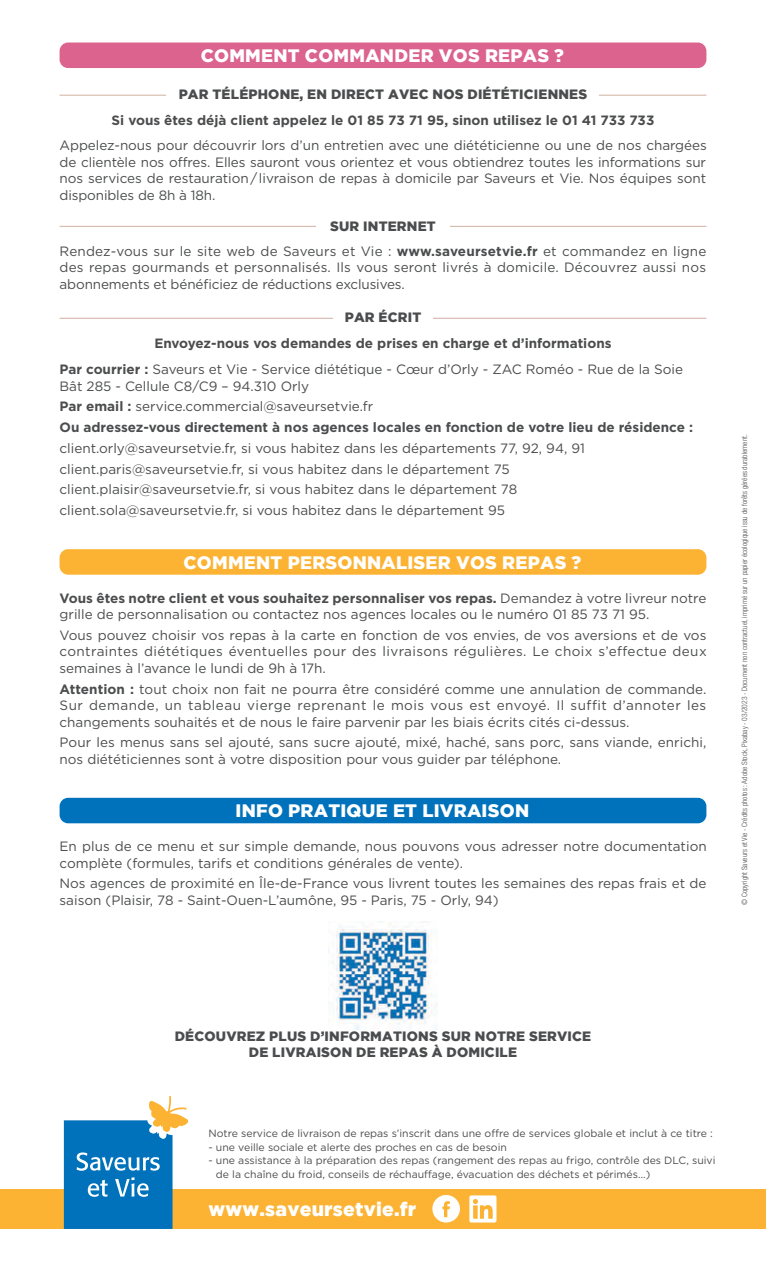
<style>
.page{position:relative;width:766px;height:1263px;background:#fff}
.page>*{position:absolute;margin:0;border:0;box-sizing:border-box;transform-origin:0 0}
.t1{font:900 19.5px "Gotham";letter-spacing:.01em;color:#fff}
.t2{font:900 18px "Gotham";letter-spacing:.015em;color:#fff}
.t3{font:13.5px/16.5px "Gotham";color:#4b4c4d}
.t4{font:700 13.5px "Gotham";color:#4b4c4d}
.t5{font:900 13.5px/16.5px "Gotham";letter-spacing:.015em;color:#4b4c4d;text-align:center}
.t6{font:10.5px/13.5px "Gotham";color:#4b4c4d}
.t7{font:300 condensed 7.5px "Helvetica Neue LT Std";color:#4b4c4d}
.s1{font-weight:700}
</style>
<div class="page">
<div style="left:0;top:1189px;width:765px;height:40px;background:#fcb333"></div>
<svg style="left:64px;top:1096px;width:125px;height:133px"></svg>
<hr style="left:765px;top:1137px;width:1px;height:126px;background:#db638d">
<svg style="left:432px;top:1195px;width:28px;height:27px"></svg>
<svg style="left:469px;top:1195px;width:27px;height:27px"></svg>
<div style="left:60px;top:43px;width:646px;height:25px;background:#db638d;border-radius:9px"></div>
<div style="left:60px;top:798px;width:646px;height:25px;background:#0072bc;border-radius:9px"></div>
<div style="left:60px;top:549px;width:646px;height:26px;background:#fcb333;border-radius:9px"></div>
<hr style="left:60px;top:95px;width:646px;height:1px;background:#d9bdb0">
<hr style="left:60px;top:226px;width:646px;height:1px;background:#d9bdb0">
<hr style="left:60px;top:318px;width:646px;height:1px;background:#d9bdb0">
<div style="left:167px;top:89px;width:432px;height:11px;background:#fff"></div>
<div style="left:316px;top:222px;width:133px;height:9px;background:#fff"></div>
<div style="left:333px;top:313px;width:99px;height:9px;background:#fff"></div>
<img style="left:329px;top:921px;width:103px;height:108px">
<p class="t2" style="left:201px;top:45px;width:364px">COMMENT COMMANDER VOS REPAS ?</p>
<p class="t5" style="left:179px;top:86px;width:410px">PAR TÉLÉPHONE, EN DIRECT AVEC NOS DIÉTÉTICIENNES</p>
<p class="t4" style="left:111px;top:111px;width:544px">Si vous êtes déjà client appelez le 01 85 73 71 95, sinon utilisez le 01 41 733 733</p>
<p class="t3" style="left:60px;top:137px;width:648px;text-align:justify">Appelez-nous pour découvrir lors d’un entretien avec une diététicienne ou une de nos chargées de clientèle nos offres. Elles sauront vous orientez et vous obtiendrez toutes les informations sur nos services de restauration / livraison de repas à domicile par Saveurs et Vie. Nos équipes sont disponibles de 8h à 18h.</p>
<p class="t5" style="left:330px;top:218px;width:107px">SUR INTERNET</p>
<p class="t3" style="left:60px;top:243px;width:648px;text-align:justify">Rendez-vous sur le site web de Saveurs et Vie : <span class="s1">www.saveursetvie.fr</span> et commandez en ligne des repas gourmands et personnalisés. Ils vous seront livrés à domicile. Découvrez aussi nos abonnements et bénéficiez de réductions exclusives.</p>
<p class="t5" style="left:344px;top:309px;width:78px">PAR ÉCRIT</p>
<p class="t4" style="left:154px;top:335px;width:458px">Envoyez-nous vos demandes de prises en charge et d’informations</p>
<p class="t3" style="left:60px;top:361px;width:624px"><span class="s1">Par courrier :</span> Saveurs et Vie - Service diététique - Cœur d’Orly - ZAC Roméo - Rue de la Soie<br>Bât 285 - Cellule C8/C9 – 94.310 Orly</p>
<p class="t3" style="left:60px;top:398px;width:315px"><span class="s1">Par email :</span> service.commercial@saveursetvie.fr</p>
<p class="t4" style="left:60px;top:418px;width:634px">Ou adressez-vous directement à nos agences locales en fonction de votre lieu de résidence :</p>
<p class="t3" style="left:60px;top:440px;width:527px">client.orly@saveursetvie.fr, si vous habitez dans les départements 77, 92, 94, 91</p>
<p class="t3" style="left:60px;top:460px;width:451px">client.paris@saveursetvie.fr, si vous habitez dans le département 75</p>
<p class="t3" style="left:60px;top:481px;width:459px">client.plaisir@saveursetvie.fr, si vous habitez dans le département 78</p>
<p class="t3" style="left:60px;top:502px;width:447px">client.sola@saveursetvie.fr, si vous habitez dans le département 95</p>
<p class="t2" style="left:183px;top:552px;width:399px">COMMENT PERSONNALISER VOS REPAS ?</p>
<p class="t3" style="left:60px;top:589px;width:648px"><span class="s1">Vous êtes notre client et vous souhaitez personnaliser vos repas.</span> Demandez à votre livreur notre grille de personnalisation ou contactez nos agences locales ou le numéro 01 85 73 71 95.</p>
<p class="t3" style="left:60px;top:626px;width:648px;text-align:justify">Vous pouvez choisir vos repas à la carte en fonction de vos envies, de vos aversions et de vos contraintes diététiques éventuelles pour des livraisons régulières. Le choix s’effectue deux semaines à l’avance le lundi de 9h à 17h.</p>
<p class="t3" style="left:60px;top:680px;width:648px;text-align:justify"><span class="s1">Attention :</span> tout choix non fait ne pourra être considéré comme une annulation de commande.<br>Sur demande, un tableau vierge reprenant le mois vous est envoyé. Il suffit d’annoter les changements souhaités et de nous le faire parvenir par les biais écrits cités ci-dessus.</p>
<p class="t3" style="left:60px;top:734px;width:648px">Pour les menus sans sel ajouté, sans sucre ajouté, mixé, haché, sans porc, sans viande, enrichi, nos diététiciennes sont à votre disposition pour vous guider par téléphone.</p>
<p class="t2" style="left:235px;top:800px;width:295px">INFO PRATIQUE ET LIVRAISON</p>
<p class="t3" style="left:60px;top:838px;width:648px">En plus de ce menu et sur simple demande, nous pouvons vous adresser notre documentation complète (formules, tarifs et conditions générales de vente).</p>
<p class="t3" style="left:60px;top:875px;width:648px">Nos agences de proximité en Île-de-France vous livrent toutes les semaines des repas frais et de saison (Plaisir, 78 - Saint-Ouen-L’aumône, 95 - Paris, 75 - Orly, 94)</p>
<p class="t7" style="left:740px;top:905px;width:472px;rotate:-90deg">© Copyright Saveurs et Vie - Crédits photos : Adobe Stock, Pixabay - 03/2023 - Document non contractuel, imprimé sur un papier écologique issu de forêts gérées durablement.</p>
<p class="t5" style="left:175px;top:1027px;width:418px">DÉCOUVREZ PLUS D’INFORMATIONS SUR NOTRE SERVICE<br>DE LIVRAISON DE REPAS À DOMICILE</p>
<p class="t6" style="left:208px;top:1127px;width:506px">Notre service de livraison de repas s’inscrit dans une offre de services globale et inclut à ce titre :</p>
<p class="t6" style="left:208px;top:1140px;width:300px">- une veille sociale et alerte des proches en cas de besoin</p>
<p class="t6" style="left:216px;top:1154px;width:501px;text-indent:-7px">- une assistance à la préparation des repas (rangement des repas au frigo, contrôle des DLC, suivi de la chaîne du froid, conseils de réchauffage, évacuation des déchets et périmés…)</p>
<p class="t1" style="left:208px;top:1198px;width:209px">www.saveursetvie.fr</p>
</div>
